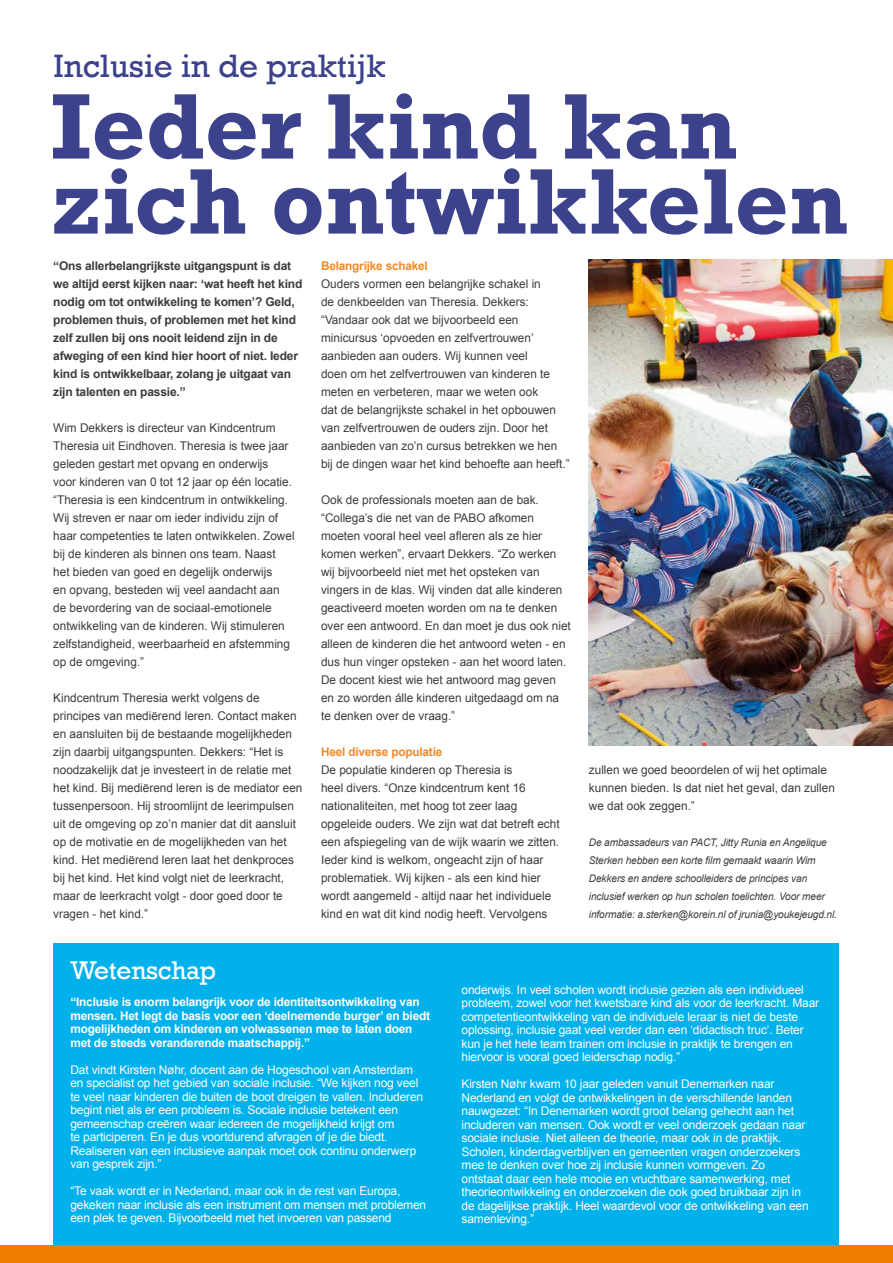
<style>
.page{position:relative;width:893px;height:1263px;background:#fff}
.page>*{position:absolute;margin:0;border:0;box-sizing:border-box;transform-origin:0 0}
.t1{font:700 94.65px/75px "Rockwell Std";color:#3d428d}
.t2{font:33.3px "Rockwell";color:#3d428d}
.t3{font:26.25px "Rockwell";letter-spacing:-.01em;color:#fff}
.t4{font:12px/18px "Arial";color:#3c3c3b}
.t5{font:12px/13.5px "Arial";letter-spacing:-.015em;color:#fff}
.t6{font:700 12px/18px "Arial";letter-spacing:-.015em;color:#3c3c3b}
.t7{font:700 12px/13.5px "Arial";letter-spacing:-.015em;color:#fff}
.t8{font:700 12px "Arial";letter-spacing:-.015em;color:#f28a25}
.t9{font:italic 10.5px/18px "Arial";letter-spacing:-.01em;color:#3c3c3b;scale:.96 1}
</style>
<div class="page">
<img style="left:589px;top:259px;width:303px;height:486px">
<div style="left:53px;top:944px;width:785px;height:319px;background:#00b1eb"></div>
<div style="left:0;top:1246px;width:892px;height:17px;background:#ef7d00"></div>
<h2 class="t2" style="left:53px;top:47px;width:333px">Inclusie in de praktijk</h2>
<h1 class="t1" style="left:51px;top:88px;width:798px">Ieder kind kan zich ontwikkelen</h1>
<p class="t6" style="left:53px;top:257px;width:250px">“Ons allerbelangrijkste uitgangspunt is dat we altijd eerst kijken naar: ‘wat heeft het kind nodig om tot ontwikkeling te komen’? Geld, problemen thuis, of problemen met het kind zelf zullen bij ons nooit leidend zijn in de afweging of een kind hier hoort of niet. Ieder kind is ontwikkelbaar, zolang je uitgaat van zijn talenten en passie.”</p>
<p class="t4" style="left:53px;top:419px;width:243px">Wim Dekkers is directeur van Kindcentrum Theresia uit Eindhoven. Theresia is twee jaar geleden gestart met opvang en onderwijs<br>voor kinderen van 0 tot 12 jaar op één locatie. “Theresia is een kindcentrum in ontwikkeling.<br>Wij streven er naar om ieder individu zijn of haar competenties te laten ontwikkelen. Zowel bij de kinderen als binnen ons team. Naast het bieden van goed en degelijk onderwijs<br>en opvang, besteden wij veel aandacht aan de bevordering van de sociaal-emotionele ontwikkeling van de kinderen. Wij stimuleren zelfstandigheid, weerbaarheid en afstemming op de omgeving.”</p>
<p class="t4" style="left:53px;top:689px;width:251px">Kindcentrum Theresia werkt volgens de principes van mediërend leren. Contact maken en aansluiten bij de bestaande mogelijkheden zijn daarbij uitgangspunten. Dekkers: “Het is noodzakelijk dat je investeert in de relatie met het kind. Bij mediërend leren is de mediator een tussenpersoon. Hij stroomlijnt de leerimpulsen uit de omgeving op zo’n manier dat dit aansluit op de motivatie en de mogelijkheden van het kind. Het mediërend leren laat het denkproces bij het kind. Het kind volgt niet de leerkracht, maar de leerkracht volgt - door goed door te vragen - het kind.”</p>
<p class="t8" style="left:321px;top:259px;width:108px">Belangrijke schakel</p>
<p class="t4" style="left:321px;top:275px;width:250px">Ouders vormen een belangrijke schakel in<br>de denkbeelden van Theresia. Dekkers: “Vandaar ook dat we bijvoorbeeld een minicursus ‘opvoeden en zelfvertrouwen’ aanbieden aan ouders. Wij kunnen veel<br>doen om het zelfvertrouwen van kinderen te meten en verbeteren, maar we weten ook<br>dat de belangrijkste schakel in het opbouwen van zelfvertrouwen de ouders zijn. Door het aanbieden van zo’n cursus betrekken we hen bij de dingen waar het kind behoefte aan heeft.”</p>
<p class="t4" style="left:321px;top:491px;width:251px">Ook de professionals moeten aan de bak. “Collega’s die net van de PABO afkomen moeten vooral heel veel afleren als ze hier komen werken”, ervaart Dekkers. “Zo werken wij bijvoorbeeld niet met het opsteken van vingers in de klas. Wij vinden dat alle kinderen geactiveerd moeten worden om na te denken over een antwoord. En dan moet je dus ook niet alleen de kinderen die het antwoord weten - en dus hun vinger opsteken - aan het woord laten.<br>De docent kiest wie het antwoord mag geven en zo worden álle kinderen uitgedaagd om na te denken over de vraag.”</p>
<p class="t8" style="left:321px;top:745px;width:123px">Heel diverse populatie</p>
<p class="t4" style="left:321px;top:761px;width:240px">De populatie kinderen op Theresia is<br>heel divers. “Onze kindcentrum kent 16 nationaliteiten, met hoog tot zeer laag opgeleide ouders. We zijn wat dat betreft echt een afspiegeling van de wijk waarin we zitten.<br>Ieder kind is welkom, ongeacht zijn of haar problematiek. Wij kijken - als een kind hier wordt aangemeld - altijd naar het individuele kind en wat dit kind nodig heeft. Vervolgens</p>
<p class="t4" style="left:588px;top:761px;width:247px">zullen we goed beoordelen of wij het optimale kunnen bieden. Is dat niet het geval, dan zullen we dat ook zeggen.”</p>
<p class="t9" style="left:589px;top:833px;width:260px">De ambassadeurs van PACT, Jitty Runia en Angelique Sterken hebben een korte film gemaakt waarin Wim Dekkers en andere schoolleiders de principes van inclusief werken op hun scholen toelichten. Voor meer informatie: a.sterken@korein.nl of jrunia@youkejeugd.nl.</p>
<h3 class="t3" style="left:70px;top:955px;width:147px">Wetenschap</h3>
<p class="t7" style="left:70px;top:995px;width:361px">“Inclusie is enorm belangrijk voor de identiteitsontwikkeling van mensen. Het legt de basis voor een ‘deelnemende burger’ en biedt mogelijkheden om kinderen en volwassenen mee te laten doen met de steeds veranderende maatschappij.”</p>
<p class="t5" style="left:70px;top:1062px;width:354px">Dat vindt Kirsten Nøhr, docent aan de Hogeschool van Amsterdam en specialist op het gebied van sociale inclusie. “We kijken nog veel te veel naar kinderen die buiten de boot dreigen te vallen. Includeren begint niet als er een probleem is. Sociale inclusie betekent een gemeenschap creëren waar iedereen de mogelijkheid krijgt om<br>te participeren. En je dus voortdurend afvragen of je die biedt.<br>Realiseren van een inclusieve aanpak moet ook continu onderwerp van gesprek zijn.”</p>
<p class="t5" style="left:70px;top:1184px;width:357px">“Te vaak wordt er in Nederland, maar ook in de rest van Europa, gekeken naar inclusie als een instrument om mensen met problemen een plek te geven. Bijvoorbeeld met het invoeren van passend</p>
<p class="t5" style="left:461px;top:982px;width:359px">onderwijs. In veel scholen wordt inclusie gezien als een individueel probleem, zowel voor het kwetsbare kind als voor de leerkracht. Maar competentieontwikkeling van de individuele leraar is niet de beste oplossing, inclusie gaat veel verder dan een ‘didactisch truc’. Beter kun je het hele team trainen om inclusie in praktijk te brengen en hiervoor is vooral goed leiderschap nodig.”</p>
<p class="t5" style="left:461px;top:1077px;width:348px">Kirsten Nøhr kwam 10 jaar geleden vanuit Denemarken naar Nederland en volgt de ontwikkelingen in de verschillende landen nauwgezet: “In Denemarken wordt groot belang gehecht aan het includeren van mensen. Ook wordt er veel onderzoek gedaan naar sociale inclusie. Niet alleen de theorie, maar ook in de praktijk.<br>Scholen, kinderdagverblijven en gemeenten vragen onderzoekers mee te denken over hoe zij inclusie kunnen vormgeven. Zo ontstaat daar een hele mooie en vruchtbare samenwerking, met theorieontwikkeling en onderzoeken die ook goed bruikbaar zijn in de dagelijkse praktijk. Heel waardevol voor de ontwikkeling van een samenleving.”</p>
</div>
